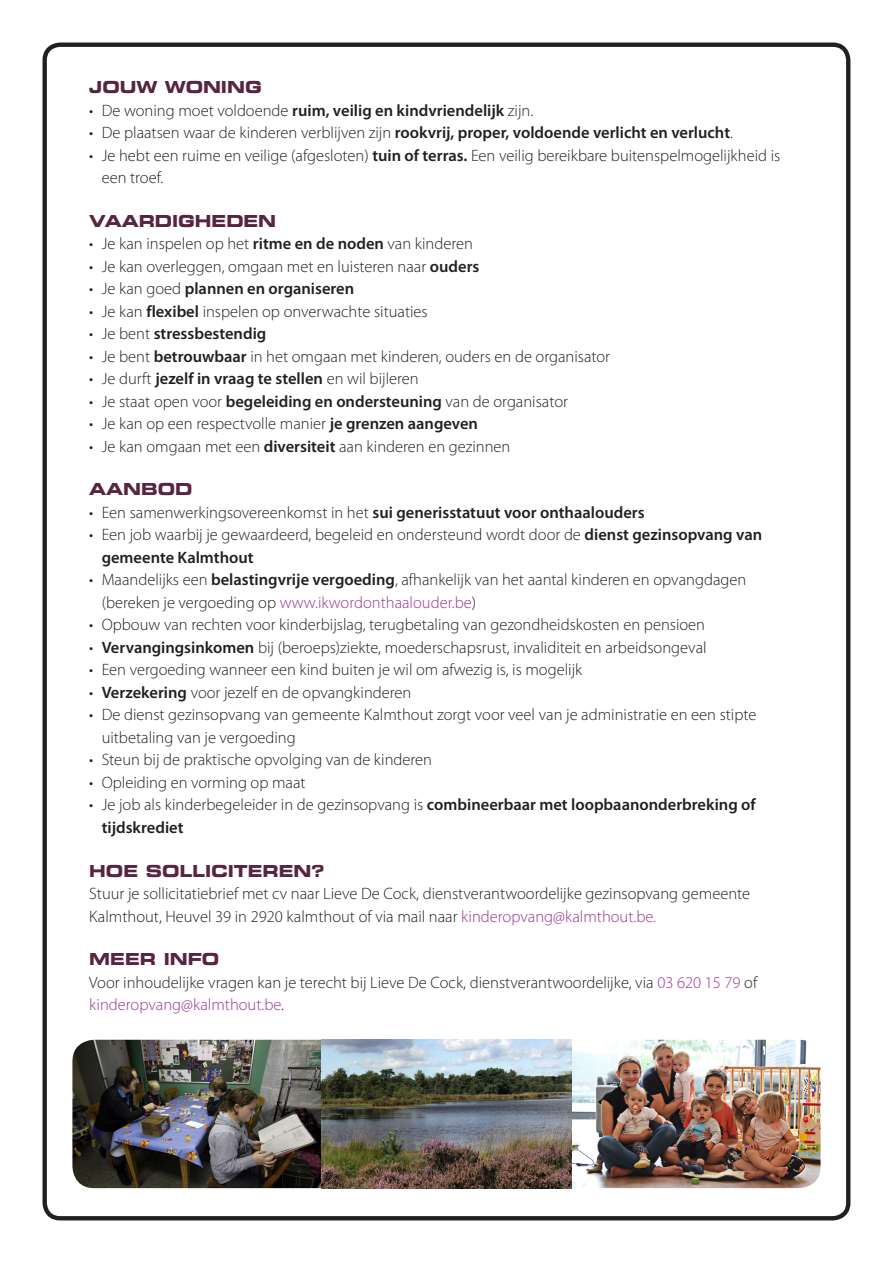
<style>
.page{position:relative;width:893px;height:1263px;background:#fff}
.page>*{position:absolute;margin:0;border:0;box-sizing:border-box;transform-origin:0 0}
.t1{font:300 16.5px/22.5px "Myriad Pro";color:#231f20}
.t2{font:600 16.5px/22.5px "Myriad Pro";color:#231f20}
.t3{font:700 expanded 16.5px "Square 721 BT";color:#572541;scale:.96 1}
.s1{font-weight:300}
.s2{font-weight:600}
.s3{color:#9c3493}
</style>
<div class="page">
<div style="left:43px;top:43px;width:807px;height:1177px;border:4px solid #231f20;border-radius:15px"></div>
<img style="left:72px;top:1040px;width:748px;height:148px">
<p class="t3" style="left:89px;top:78px;width:181px">JOUW WONING</p>
<p class="t2" style="left:89px;top:99px;width:445px"><span class="s1">• De woning moet voldoende</span> ruim, veilig en kindvriendelijk <span class="s1">zijn.</span></p>
<p class="t2" style="left:89px;top:121px;width:645px"><span class="s1">• De plaatsen waar de kinderen verblijven zijn</span> rookvrij, proper, voldoende verlicht en verlucht<span class="s1">.</span></p>
<p class="t1" style="left:102px;top:144px;width:680px;text-indent:-12px">• Je hebt een ruime en veilige (afgesloten) <span class="s2">tuin of terras.</span> Een veilig bereikbare buitenspelmogelijkheid is een troef.</p>
<p class="t3" style="left:89px;top:211px;width:196px">VAARDIGHEDEN</p>
<p class="t1" style="left:89px;top:232px;width:385px">• Je kan inspelen op het <span class="s2">ritme en de noden</span> van kinderen</p>
<p class="t1" style="left:89px;top:255px;width:392px">• Je kan overleggen, omgaan met en luisteren naar <span class="s2">ouders</span></p>
<p class="t2" style="left:89px;top:277px;width:266px"><span class="s1">• Je kan goed</span> plannen en organiseren</p>
<p class="t1" style="left:89px;top:300px;width:340px">• Je kan <span class="s2">flexibel</span> inspelen op onverwachte situaties</p>
<p class="t2" style="left:89px;top:322px;width:179px"><span class="s1">• Je bent</span> stressbestendig</p>
<p class="t1" style="left:89px;top:345px;width:522px">• Je bent <span class="s2">betrouwbaar</span> in het omgaan met kinderen, ouders en de organisator</p>
<p class="t2" style="left:89px;top:367px;width:331px"><span class="s1">• Je durft</span> jezelf in vraag te stellen <span class="s1">en wil bijleren</span></p>
<p class="t1" style="left:89px;top:390px;width:480px">• Je staat open voor <span class="s2">begeleiding en ondersteuning</span> van de organisator</p>
<p class="t1" style="left:89px;top:412px;width:390px">• Je kan op een respectvolle manier <span class="s2">je grenzen aangeven</span></p>
<p class="t1" style="left:89px;top:435px;width:423px">• Je kan omgaan met een <span class="s2">diversiteit</span> aan kinderen en gezinnen</p>
<p class="t3" style="left:89px;top:480px;width:109px">AANBOD</p>
<p class="t1" style="left:89px;top:501px;width:557px">• Een samenwerkingsovereenkomst in het <span class="s2">sui generisstatuut voor onthaalouders</span></p>
<p class="t1" style="left:102px;top:523px;width:662px;text-indent:-12px">• Een job waarbij je gewaardeerd, begeleid en ondersteund wordt door de <span class="s2">dienst gezinsopvang van gemeente Kalmthout</span></p>
<p class="t1" style="left:102px;top:568px;width:646px;text-indent:-12px">• Maandelijks een <span class="s2">belastingvrije vergoeding</span>, afhankelijk van het aantal kinderen en opvangdagen (bereken je vergoeding op <span class="s3">www.ikwordonthaalouder.be</span>)</p>
<p class="t1" style="left:89px;top:613px;width:617px">• Opbouw van rechten voor kinderbijslag, terugbetaling van gezondheidskosten en pensioen</p>
<p class="t1" style="left:89px;top:636px;width:619px">• <span class="s2">Vervangingsinkomen</span> bij (beroeps)ziekte, moederschapsrust, invaliditeit en arbeidsongeval</p>
<p class="t1" style="left:89px;top:658px;width:494px">• Een vergoeding wanneer een kind buiten je wil om afwezig is, is mogelijk</p>
<p class="t1" style="left:89px;top:681px;width:324px">• <span class="s2">Verzekering</span> voor jezelf en de opvangkinderen</p>
<p class="t1" style="left:102px;top:703px;width:656px;text-indent:-12px">• De dienst gezinsopvang van gemeente Kalmthout zorgt voor veel van je administratie en een stipte uitbetaling van je vergoeding</p>
<p class="t1" style="left:89px;top:748px;width:344px">• Steun bij de praktische opvolging van de kinderen</p>
<p class="t1" style="left:89px;top:771px;width:218px">• Opleiding en vorming op maat</p>
<p class="t2" style="left:102px;top:793px;width:656px;text-indent:-12px"><span class="s1">• Je job als kinderbegeleider in de gezinsopvang is</span> combineerbaar met loopbaanonderbreking of tijdskrediet</p>
<p class="t3" style="left:89px;top:861px;width:246px">HOE SOLLICITEREN?</p>
<p class="t1" style="left:89px;top:882px;width:662px">Stuur je sollicitatiebrief met cv naar Lieve De Cock, dienstverantwoordelijke gezinsopvang gemeente<br>Kalmthout, Heuvel 39 in 2920 kalmthout of via mail naar <span class="s3">kinderopvang@kalmthout.be.</span></p>
<p class="t3" style="left:89px;top:949px;width:137px">MEER INFO</p>
<p class="t1" style="left:89px;top:970px;width:670px">Voor inhoudelijke vragen kan je terecht bij Lieve De Cock, dienstverantwoordelijke, via <span class="s3">03 620 15 79</span> of <span class="s3">kinderopvang@kalmthout.be</span>.</p>
</div>
